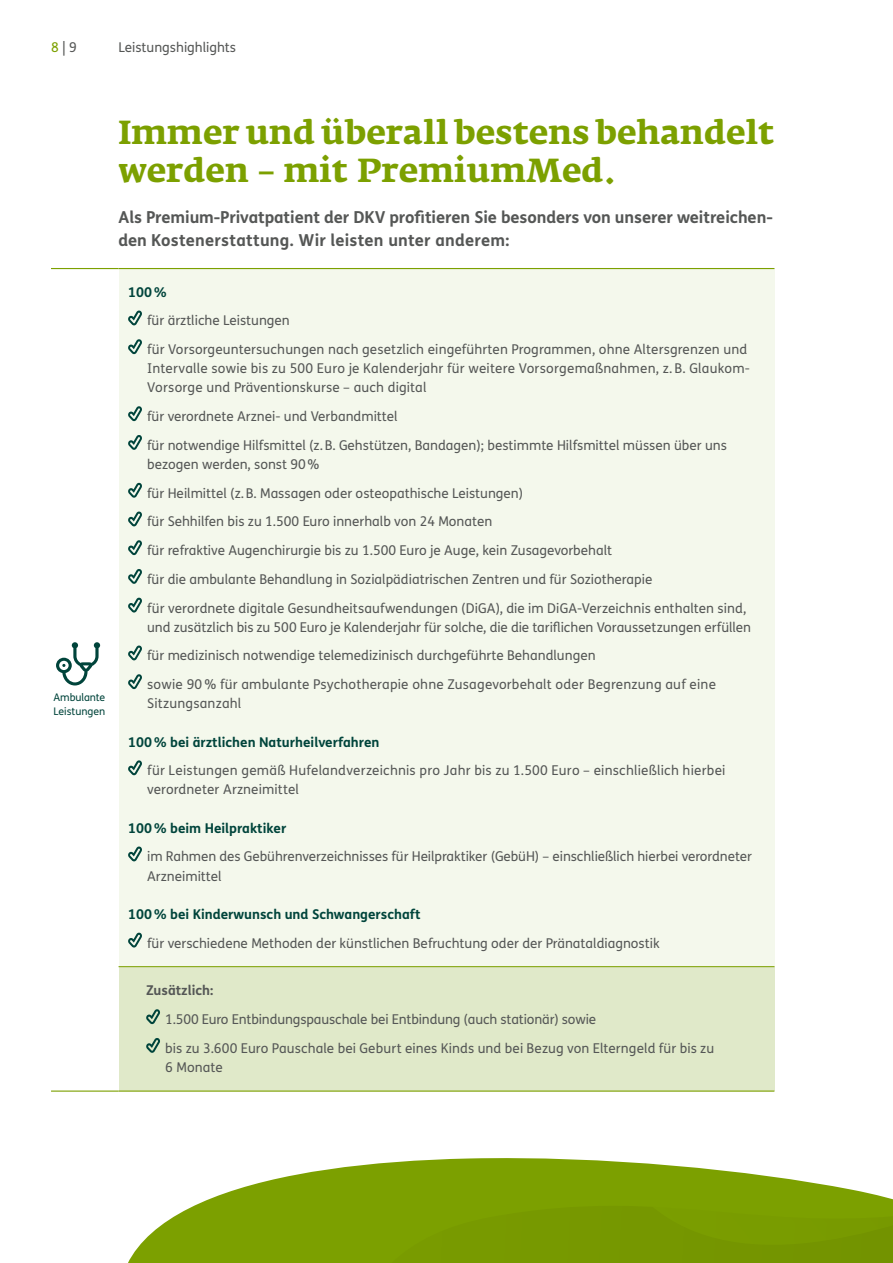
<style>
.page{position:relative;width:893px;height:1263px;background:#fff}
.page>*{position:absolute;margin:0;border:0;box-sizing:border-box;transform-origin:0 0}
.t1{font:700 33px/38.2px "Fedra Serif A Pro";color:#7ca000}
.t2{font:700 16.5px/23px "FS Me";letter-spacing:-.005em;color:#555756}
.t3{font:13.5px/28.7px "FS Me";color:#555756}
.t4{font:700 13.5px "FS Me";color:#00443b}
.t5{font:700 13.5px "FS Me";color:#555756}
.t6{font:10.5px/14.4px "FS Me";letter-spacing:-.01em;color:#00443b}
.s1{color:#7ca000}
</style>
<div class="page">
<svg style="left:128px;top:1158px;width:765px;height:105px;fill:#7ca000"></svg>
<div style="left:119px;top:269px;width:655px;height:698px;background:#f4f8ec"></div>
<div style="left:119px;top:967px;width:655px;height:124px;background:#e0e9c9"></div>
<hr style="left:51px;top:268px;width:68px;height:1px;background:#7ca000">
<hr style="left:119px;top:268px;width:655px;height:1px;background:#7ca000">
<hr style="left:119px;top:1090px;width:655px;height:2px;background:#7ca000">
<hr style="left:51px;top:1090px;width:68px;height:2px;background:#7ca000">
<hr style="left:119px;top:966px;width:655px;height:1px;background:#7ca000">
<svg style="left:56px;top:642px;width:44px;height:43px"></svg>
<svg style="left:128px;top:310px;width:14px;height:15px"></svg>
<svg style="left:128px;top:339px;width:14px;height:15px"></svg>
<svg style="left:128px;top:406px;width:14px;height:15px"></svg>
<svg style="left:128px;top:435px;width:14px;height:15px"></svg>
<svg style="left:128px;top:482px;width:14px;height:16px"></svg>
<svg style="left:128px;top:511px;width:14px;height:15px"></svg>
<svg style="left:128px;top:540px;width:14px;height:15px"></svg>
<svg style="left:128px;top:569px;width:14px;height:15px"></svg>
<svg style="left:128px;top:597px;width:14px;height:15px"></svg>
<svg style="left:128px;top:645px;width:14px;height:15px"></svg>
<svg style="left:128px;top:674px;width:14px;height:15px"></svg>
<svg style="left:128px;top:760px;width:14px;height:15px"></svg>
<svg style="left:128px;top:846px;width:14px;height:15px"></svg>
<svg style="left:128px;top:932px;width:14px;height:15px"></svg>
<svg style="left:146px;top:1009px;width:14px;height:15px"></svg>
<svg style="left:146px;top:1038px;width:14px;height:15px"></svg>
<p class="t3" style="left:51px;top:33px;width:27px"><span class="s1">8</span> | 9</p>
<p class="t3" style="left:119px;top:33px;width:119px">Leistungshighlights</p>
<h1 class="t1" style="left:119px;top:113px;width:657px">Immer und überall bestens behandelt werden – mit PremiumMed.</h1>
<p class="t2" style="left:119px;top:205px;width:656px">Als Premium-Privatpatient der DKV profitieren Sie besonders von unserer weitreichen&shy;den Kostenerstattung. Wir leisten unter anderem:</p>
<p class="t6" style="left:54px;top:690px;width:53px">Ambulante<br>Leistungen</p>
<p class="t4" style="left:128px;top:281px;width:40px">100%</p>
<p class="t3" style="left:147px;top:306px;width:601px">für ärztliche Leistungen<br>für Vorsorgeuntersuchungen nach gesetzlich eingeführten Programmen, ohne Altersgrenzen und</p>
<p class="t3" style="left:147px;top:359px;width:604px;line-height:19.2px">Intervalle sowie bis zu 500 Euro je Kalenderjahr für weitere Vorsorgemaßnahmen, z. B. Glaukom-<br>Vorsorge und Präventionskurse – auch digital</p>
<p class="t3" style="left:147px;top:402px;width:581px">für verordnete Arznei- und Verbandmittel<br>für notwendige Hilfsmittel (z.B. Gehstützen, Bandagen); bestimmte Hilfsmittel müssen über uns</p>
<p class="t3" style="left:147px;top:450px;width:601px">bezogen werden, sonst 90%<br>für Heilmittel (z.B. Massagen oder osteopathische Leistungen)<br>für Sehhilfen bis zu 1.500 Euro innerhalb von 24 Monaten<br>für refraktive Augenchirurgie bis zu 1.500 Euro je Auge, kein Zusagevorbehalt<br>für die ambulante Behandlung in Sozialpädiatrischen Zentren und für Soziotherapie<br>für verordnete digitale Gesundheitsaufwendungen (DiGA), die im DiGA-Verzeichnis enthalten sind,</p>
<p class="t3" style="left:147px;top:612px;width:605px">und zusätzlich bis zu 500 Euro je Kalenderjahr für solche, die die tariflichen Voraussetzungen erfüllen für medizinisch notwendige telemedizinisch durchgeführte Behandlungen<br>sowie 90 % für ambulante Psychotherapie ohne Zusagevorbehalt oder Begrenzung auf eine</p>
<p class="t3" style="left:147px;top:689px;width:96px">Sitzungsanzahl</p>
<p class="t4" style="left:128px;top:731px;width:253px">100% bei ärztlichen Naturheilverfahren</p>
<p class="t3" style="left:147px;top:761px;width:580px;line-height:19.2px">für Leistungen gemäß Hufelandverzeichnis pro Jahr bis zu 1.500 Euro – einschließlich hierbei verordneter Arzneimittel</p>
<p class="t4" style="left:128px;top:817px;width:160px">100% beim Heilpraktiker</p>
<p class="t3" style="left:147px;top:847px;width:606px;line-height:19.2px">im Rahmen des Gebührenverzeichnisses für Heilpraktiker (GebüH) – einschließlich hierbei verordneter<br>Arzneimittel</p>
<p class="t4" style="left:128px;top:903px;width:294px">100% bei Kinderwunsch und Schwangerschaft</p>
<p class="t3" style="left:147px;top:928px;width:514px">für verschiedene Methoden der künstlichen Befruchtung oder der Pränataldiagnostik</p>
<p class="t5" style="left:146px;top:980px;width:69px">Zusätzlich:</p>
<p class="t3" style="left:165px;top:1005px;width:550px">1.500 Euro Entbindungspauschale bei Entbindung (auch stationär) sowie<br>bis zu 3.600 Euro Pauschale bei Geburt eines Kinds und bei Bezug von Elterngeld für bis zu</p>
<p class="t3" style="left:165px;top:1053px;width:59px">6 Monate</p>
</div>
